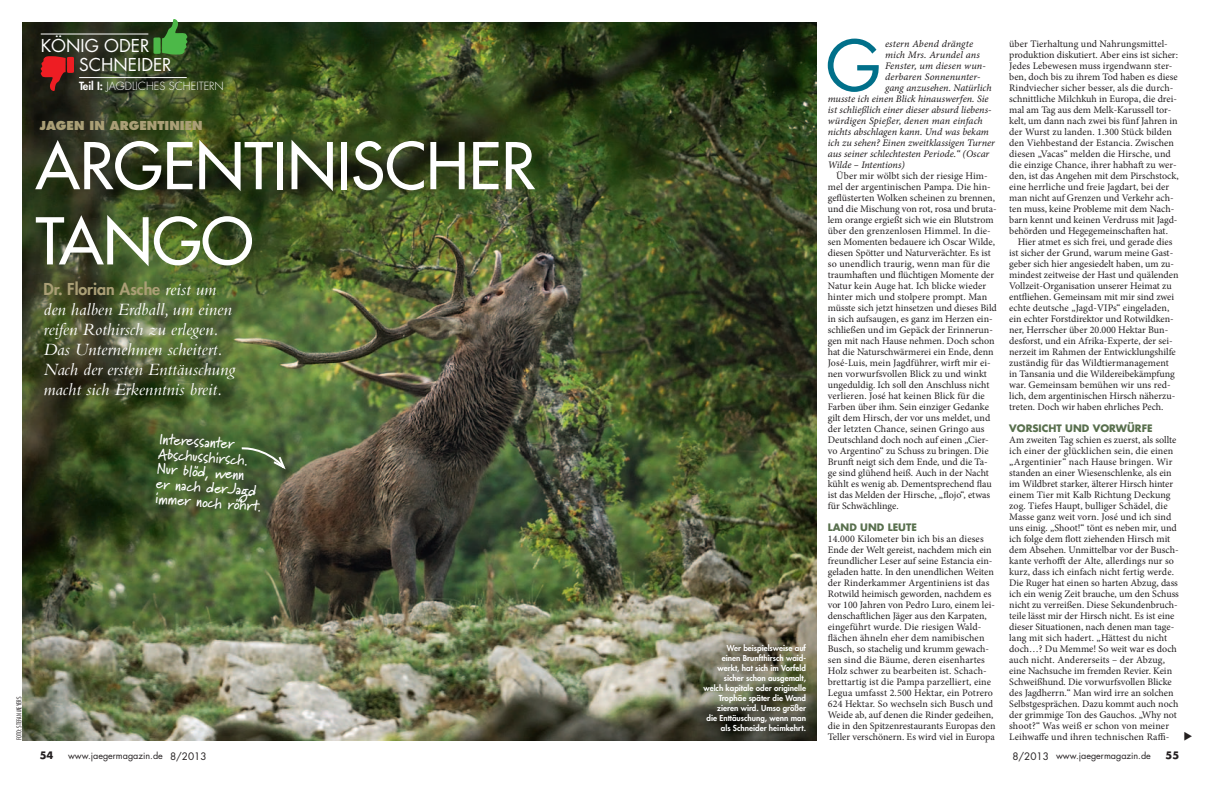
<style>
.page{position:relative;width:1219px;height:794px;background:#fff}
.page>*{position:absolute;margin:0;border:0;box-sizing:border-box;transform-origin:0 0}
.lt_ini_01_Fünf{font:68.4px "Futura Std";color:#01708a}
.t1{font:500 62.7px/75.2px "Futura Std";color:#fff}
.vor_02_Geschichte{font:italic 18px/20px "Bembo Std";color:#fff}
.t2{font:17.3px/19.3px "Futura Std";color:#fff}
.vor_02_Geschichte-2{font:800 16px "Futura Std";color:#aa9f76}
.Lauftext_Kästchen_N{font:700 15px/15px "Marydale";color:#fff}
.t3{font:800 12px "Futura Std";color:#aa9f76}
.lt_06_Prüfungsfragen{font:300 11px "Futura Std";color:#fff}
.lt_ohne_01{font:10px/11px "Minion Pro";color:#231f20}
.lt_01{font:10px/11px "Minion Pro";color:#231f20}
.lt_ini_01_Fünf-2{font:10px "Minion Pro It Capt";letter-spacing:-.005em;color:#231f20}
.zwiti_01{font:700 10px "Futura Std";color:#59704e}
.t4{font:10px "Futura Std";color:#231f20}
.t5{font:700 10px "Futura Std";color:#231f20}
.t6{font:9px "Futura Std";color:#231f20}
.bu_rechts_01{font:800 8px/10px "Futura Std";color:#fff;text-align:right}
.Inhalt_Subline_Schwa{font:300 condensed 6.5px "Futura Std";color:#231f20}
.s1{font-weight:800}
.s2{font-family:"Bembo Std";font-weight:400;font-style:italic;font-size:18px;color:#fff}
</style>
<div class="page">
<img style="left:23px;top:23px;width:793px;height:717px">
<svg style="left:240px;top:446px;width:48px;height:25px"></svg>
<svg style="left:153px;top:19px;width:34px;height:36px"></svg>
<svg style="left:41px;top:56px;width:33px;height:35px"></svg>
<hr style="left:41px;top:34px;width:107px;height:1px;background:#fff">
<hr style="left:79px;top:77px;width:108px;height:1px;background:#fff">
<p class="Inhalt_Subline_Schwa" style="left:15px;top:740px;width:45px;rotate:-90deg">FOTO: STEFAN MEYERS</p>
<p class="t2" style="left:79px;top:36px;width:94px;text-indent:-38px">KÖNIG ODER<br>SCHNEIDER</p>
<p class="lt_06_Prüfungsfragen" style="left:79px;top:80px;width:146px"><span class="s1">Teil I:</span> JAGDLICHES SCHEITERN</p>
<p class="t3" style="left:40px;top:118px;width:164px">JAGEN IN ARGENTINIEN</p>
<p class="t1" style="left:36px;top:129px;width:501px">ARGENTINISCHER<br>TANGO</p>
<p class="vor_02_Geschichte-2" style="left:43px;top:279px;width:174px">Dr. Florian Asche <span class="s2">reist um</span></p>
<p class="vor_02_Geschichte" style="left:43px;top:299px;width:193px">den halben Erdball, um einen reifen Rothirsch zu erlegen.<br>Das Unternehmen scheitert.<br>Nach der ersten Enttäuschung macht sich Erkenntnis breit.</p>
<p class="Lauftext_Kästchen_N" style="left:160px;top:431px;width:108px;rotate:4deg">Interessanter<br>Abschusshirsch.<br>Nur blöd, wenn<br>er nach derJagd immer noch röhrt.</p>
<p class="bu_rechts_01" style="left:703px;top:643px;width:104px">Wer beispielsweise auf<br>einen Brunfthirsch waid&shy;werkt, hat sich im Vorfeld sicher schon ausgemalt, welch kapitale oder originelle<br>Trophäe später die Wand zieren wird. Umso größer<br>die Enttäuschung, wenn man als Schneider heimkehrt.</p>
<p class="lt_ini_01_Fünf" style="left:826px;top:22px;width:58px">G</p>
<p class="lt_ini_01_Fünf-2" style="left:885px;top:37px;width:90px">estern Abend drängte</p>
<p class="lt_ini_01_Fünf-2" style="left:885px;top:48px;width:96px">mich Mrs. Arundel ans</p>
<p class="lt_ini_01_Fünf-2" style="left:885px;top:59px;width:102px">Fenster, um diesen wun-</p>
<p class="lt_ini_01_Fünf-2" style="left:885px;top:70px;width:97px">derbaren Sonnenunter-</p>
<p class="lt_ini_01_Fünf-2" style="left:885px;top:81px;width:108px">gang anzusehen. Natürlich</p>
<p class="lt_ini_01_Fünf-2" style="left:828px;top:92px;width:162px">musste ich einen Blick hinauswerfen. Sie</p>
<p class="lt_ini_01_Fünf-2" style="left:828px;top:103px;width:165px">ist schließlich einer dieser absurd liebens-</p>
<p class="lt_ini_01_Fünf-2" style="left:828px;top:114px;width:157px">würdigen Spießer, denen man einfach</p>
<p class="lt_ini_01_Fünf-2" style="left:828px;top:125px;width:163px">nichts abschlagen kann. Und was bekam</p>
<p class="lt_ini_01_Fünf-2" style="left:828px;top:136px;width:169px">ich zu sehen? Einen zweitklassigen Turner</p>
<p class="lt_ini_01_Fünf-2" style="left:828px;top:147px;width:163px">aus seiner schlechtesten Periode.“ (Oscar</p>
<p class="lt_ini_01_Fünf-2" style="left:828px;top:158px;width:79px">Wilde – Intentions)</p>
<p class="lt_01" style="left:828px;top:170px;width:171px;text-indent:9px">Über mir wölbt sich der riesige Him&shy;mel der argentinischen Pampa. Die hin&shy;geflüsterten Wolken scheinen zu brennen, und die Mischung von rot, rosa und bruta&shy;lem orange ergießt sich wie ein Blutstrom über den grenzenlosen Himmel. In die&shy;sen Momenten bedauere ich Oscar Wilde, diesen Spötter und Naturverächter. Es ist so unendlich traurig, wenn man für die traumhaften und flüchtigen Momente der Natur kein Auge hat. Ich blicke wieder hinter mich und stolpere prompt. Man müsste sich jetzt hinsetzen und dieses Bild in sich aufsaugen, es ganz im Herzen ein&shy;schließen und im Gepäck der Erinnerun&shy;gen mit nach Hause nehmen. Doch schon hat die Naturschwärmerei ein Ende, denn José-Luis, mein Jagdführer, wirft mir ei&shy;nen vorwurfsvollen Blick zu und winkt ungeduldig. Ich soll den Anschluss nicht verlieren. José hat keinen Blick für die Farben über ihm. Sein einziger Gedanke gilt dem Hirsch, der vor uns meldet, und der letzten Chance, seinen Gringo aus Deutschland doch noch auf einen „Cier&shy;vo Argentino“ zu Schuss zu bringen. Die Brunft neigt sich dem Ende, und die Ta&shy;ge sind glühend heiß. Auch in der Nacht kühlt es wenig ab. Dementsprechend flau ist das Melden der Hirsche, „flojo“, etwas für Schwächlinge.</p>
<p class="zwiti_01" style="left:828px;top:521px;width:91px">LAND UND LEUTE</p>
<p class="lt_ohne_01" style="left:828px;top:533px;width:169px">14.000 Kilometer bin ich bis an dieses Ende der Welt gereist, nachdem mich ein freundlicher Leser auf seine Estancia ein&shy;geladen hatte. In den unendlichen Weiten der Rinderkammer Argentiniens ist das Rotwild heimisch geworden, nachdem es vor 100 Jahren von Pedro Luro, einem lei&shy;denschaftlichen Jäger aus den Karpaten, eingeführt wurde. Die riesigen Wald&shy;flächen ähneln eher dem namibischen Busch, so stachelig und krumm gewach&shy;sen sind die Bäume, deren eisenhartes Holz schwer zu bearbeiten ist. Schach&shy;brettartig ist die Pampa parzelliert, eine Legua umfasst 2.500 Hektar, ein Potrero 624 Hektar. So wechseln sich Busch und Weide ab, auf denen die Rinder gedeihen, die in den Spitzenrestaurants Europas den Teller verschönern. Es wird viel in Europa</p>
<p class="lt_ohne_01" style="left:1009px;top:38px;width:171px">über Tierhaltung und Nahrungsmittel&shy;produktion diskutiert. Aber eins ist sicher:<br>Jedes Lebewesen muss irgendwann ster&shy;ben, doch bis zu ihrem Tod haben es diese Rindviecher sicher besser, als die durch&shy;schnittliche Milchkuh in Europa, die drei&shy;mal am Tag aus dem Melk-Karussell tor&shy;kelt, um dann nach zwei bis fünf Jahren in der Wurst zu landen. 1.300 Stück bilden den Viehbestand der Estancia. Zwischen diesen „Vacas“ melden die Hirsche, und die einzige Chance, ihrer habhaft zu wer&shy;den, ist das Angehen mit dem Pirschstock, eine herrliche und freie Jagdart, bei der man nicht auf Grenzen und Verkehr ach&shy;ten muss, keine Probleme mit dem Nach&shy;barn kennt und keinen Verdruss mit Jagd&shy;behörden und Hegegemeinschaften hat.</p>
<p class="lt_01" style="left:1009px;top:236px;width:171px;text-indent:9px">Hier atmet es sich frei, und gerade dies ist sicher der Grund, warum meine Gast&shy;geber sich hier angesiedelt haben, um zu&shy;mindest zeitweise der Hast und quälenden Vollzeit-Organisation unserer Heimat zu entfliehen. Gemeinsam mit mir sind zwei echte deutsche „Jagd-VIPs“ eingeladen, ein echter Forstdirektor und Rotwildken&shy;ner, Herrscher über 20.000 Hektar Bun&shy;desforst, und ein Afrika-Experte, der sei&shy;nerzeit im Rahmen der Entwicklungshilfe zuständig für das Wildtiermanagement in Tansania und die Wildereibekämpfung war. Gemeinsam bemühen wir uns red&shy;lich, dem argentinischen Hirsch näherzu&shy;treten. Doch wir haben ehrliches Pech.</p>
<p class="zwiti_01" style="left:1009px;top:422px;width:145px">VORSICHT UND VORWÜRFE</p>
<p class="lt_ohne_01" style="left:1009px;top:434px;width:171px">Am zweiten Tag schien es zuerst, als sollte ich einer der glücklichen sein, die einen „Argentinier“ nach Hause bringen. Wir standen an einer Wiesenschlenke, als ein im Wildbret starker, älterer Hirsch hinter einem Tier mit Kalb Richtung Deckung zog. Tiefes Haupt, bulliger Schädel, die Masse ganz weit vorn. José und ich sind uns einig. „Shoot!“ tönt es neben mir, und ich folge dem flott ziehenden Hirsch mit dem Absehen. Unmittelbar vor der Busch&shy;kante verhofft der Alte, allerdings nur so kurz, dass ich einfach nicht fertig werde.<br>Die Ruger hat einen so harten Abzug, dass ich ein wenig Zeit brauche, um den Schuss nicht zu verreißen. Diese Sekundenbruch&shy;teile lässt mir der Hirsch nicht. Es ist eine dieser Situationen, nach denen man tage&shy;lang mit sich hadert. „Hättest du nicht doch…? Du Memme! So weit war es doch auch nicht. Andererseits – der Abzug, eine Nachsuche im fremden Revier. Kein Schweißhund. Die vorwurfsvollen Blicke des Jagdherrn.“ Man wird irre an solchen Selbstgesprächen. Dazu kommt auch noch der grimmige Ton des Gauchos. „Why not shoot?“ Was weiß er schon von meiner Leihwaffe und ihren technischen Raffi-</p>
<p class="t5" style="left:40px;top:748px;width:15px">54</p>
<p class="t6" style="left:68px;top:750px;width:96px">www.jaegermagazin.de</p>
<p class="t4" style="left:170px;top:750px;width:38px">8/2013</p>
<p class="t4" style="left:1012px;top:750px;width:38px">8/2013</p>
<p class="t6" style="left:1056px;top:750px;width:96px">www.jaegermagazin.de</p>
<p class="t5" style="left:1165px;top:748px;width:15px">55</p>
</div>
